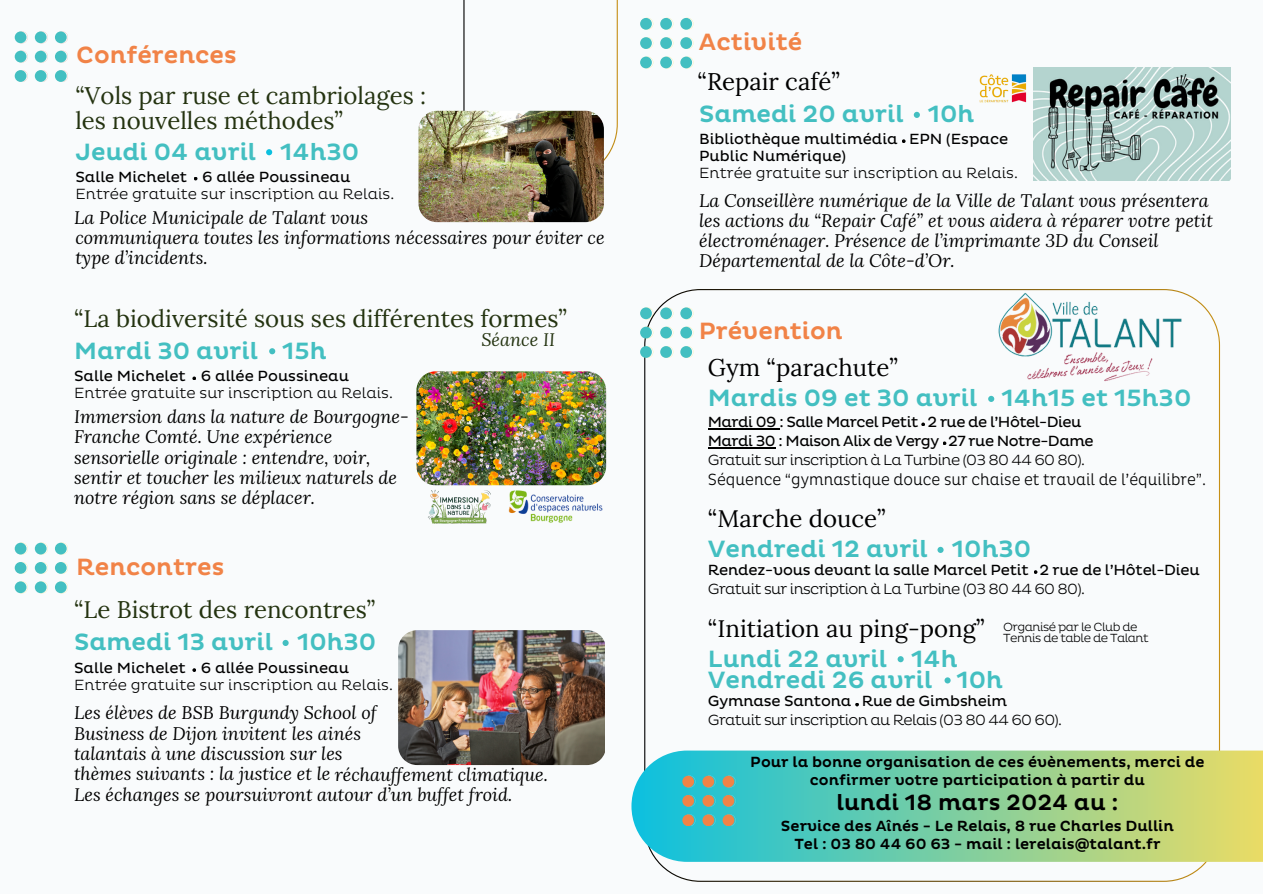
<style>
.page{position:relative;width:1263px;height:894px;background:#fff}
.page>*{position:absolute;margin:0;border:0;box-sizing:border-box;transform-origin:0 0}
.t1{font:500 24px "Pluto";color:#43bfc1}
.t2{font:24px/24.8px "Lora";color:#243310}
.t3{font:24px "Lora";color:#000}
.t4{font:500 24px "Pluto";color:#f18347}
.t5{font:500 22.5px "Pluto";color:#000}
.t6{font:italic 18px/20.2px "Lora";color:#000}
.t7{font:italic 18px "Lora";color:#243310}
.t8{font:300 16.5px "Pluto Cond";color:#000}
.t9{font:300 15px/16.8px "Pluto";color:#000}
.t10{font:15px/16.8px "Pluto";letter-spacing:-.015em;color:#000}
.t11{font:500 15px/18px "Pluto";color:#000;text-align:center}
.t12{font:15px/19.2px "Pluto";letter-spacing:-.035em;color:#000}
.t13{font:300 15px/19.2px "Pluto";letter-spacing:-.045em;color:#000}
.t14{font:300 12px/10.9px "Pluto";letter-spacing:-.045em;color:#000}
.s1{font-weight:400}
.s2{font-weight:300}
</style>
<div class="page">
<div style="left:0;top:0;width:1263px;height:893px;background:#f9fbfc"></div>
<svg style="left:463px;top:0;width:154px;height:161px"></svg>
<svg style="left:644px;top:289px;width:576px;height:592px"></svg>
<svg style="left:640px;top:18px;width:53px;height:50px"></svg>
<svg style="left:631px;top:750px;width:632px;height:111px;background:#83cfa1"></svg>
<svg style="left:680px;top:775px;width:55px;height:50px;background:#6dada1"></svg>
<svg style="left:1012px;top:435px;width:30px;height:30px"></svg>
<svg style="left:14px;top:31px;width:54px;height:51px"></svg>
<svg style="left:266px;top:149px;width:6px;height:6px"></svg>
<img style="left:418px;top:111px;width:186px;height:111px;border-radius:19px">
<svg style="left:192px;top:376px;width:4px;height:4px"></svg>
<svg style="left:269px;top:348px;width:6px;height:6px"></svg>
<svg style="left:283px;top:639px;width:6px;height:6px"></svg>
<img style="left:398px;top:630px;width:206px;height:134px">
<svg style="left:14px;top:542px;width:54px;height:51px"></svg>
<img style="left:1034px;top:67px;width:196px;height:113px">
<svg style="left:902px;top:139px;width:4px;height:4px"></svg>
<svg style="left:914px;top:112px;width:6px;height:6px"></svg>
<img style="left:979px;top:74px;width:48px;height:29px">
<svg style="left:640px;top:307px;width:53px;height:51px"></svg>
<hr style="left:708px;top:428px;width:71px;height:1px;background:#000">
<hr style="left:708px;top:447px;width:67px;height:1px;background:#000">
<svg style="left:921px;top:422px;width:4px;height:4px"></svg>
<svg style="left:988px;top:396px;width:6px;height:6px"></svg>
<img style="left:997px;top:289px;width:189px;height:94px">
<svg style="left:943px;top:441px;width:3px;height:4px"></svg>
<div style="left:937px;top:546px;width:7px;height:7px;background:#43bfc1;border-radius:50%"></div>
<svg style="left:898px;top:656px;width:6px;height:6px"></svg>
<div style="left:944px;top:677px;width:7px;height:6px;background:#43bfc1;border-radius:50%"></div>
<svg style="left:855px;top:702px;width:4px;height:4px"></svg>
<img style="left:508px;top:490px;width:95px;height:33px">
<img style="left:428px;top:485px;width:69px;height:39px">
<img style="left:416px;top:371px;width:190px;height:114px;border-radius:19px">
<p class="t4" style="left:76px;top:41px;width:162px">Conférences</p>
<h2 class="t2" style="left:75px;top:83px;width:352px">“Vols par ruse et cambriolages : les nouvelles méthodes”</h2>
<h1 class="t1" style="left:75px;top:137px;width:285px">Jeudi 04 avril 14h30</h1>
<p class="t9" style="left:75px;top:169px;width:320px"><span class="s1">Salle Michelet 6 allée Poussineau<br></span>Entrée gratuite sur inscription au Relais.</p>
<h3 class="t6" style="left:74px;top:207px;width:296px">La Police Municipale de Talant vous</h3>
<h5 class="t6" style="left:75px;top:227px;width:531px">communiquera toutes les informations nécessaires pour éviter ce type d’incidents.</h5>
<h3 class="t2" style="left:74px;top:305px;width:494px">“La biodiversité sous ses différentes formes”</h3>
<h1 class="t1" style="left:74px;top:336px;width:254px">Mardi 30 avril 15h</h1>
<p class="t9" style="left:74px;top:368px;width:320px"><span class="s1">Salle Michelet 6 allée Poussineau<br></span>Entrée gratuite sur inscription au Relais.</p>
<h1 class="t6" style="left:74px;top:406px;width:336px">Immersion dans la nature de Bourgogne-Franche Comté. Une expérience sensorielle originale : entendre, voir, sentir et toucher les milieux naturels de notre région sans se déplacer.</h1>
<p class="t4" style="left:76px;top:552px;width:149px">Rencontres</p>
<h5 class="t2" style="left:74px;top:597px;width:303px">“Le Bistrot des rencontres”</h5>
<h2 class="t1" style="left:74px;top:628px;width:304px">Samedi 13 avril 10h30</h2>
<p class="t9" style="left:74px;top:660px;width:320px"><span class="s1">Salle Michelet 6 allée Poussineau<br></span>Entrée gratuite sur inscription au Relais.</p>
<h5 class="t7" style="left:481px;top:327px;width:75px">Séance II</h5>
<h1 class="t6" style="left:74px;top:702px;width:475px">Les élèves de BSB Burgundy School of<br>Business de Dijon invitent les ainés<br>talantais à une discussion sur les<br>thèmes suivants : la justice et le réchauffement climatique.</h1>
<h5 class="t6" style="left:74px;top:784px;width:440px">Les échanges se poursuivront autour d’un buffet froid.</h5>
<h2 class="t4" style="left:699px;top:28px;width:105px">Activité</h2>
<p class="t3" style="left:697px;top:66px;width:144px">“Repair café”</p>
<p class="t1" style="left:699px;top:100px;width:277px">Samedi 20 avril 10h</p>
<p class="t10" style="left:699px;top:131px;width:320px">Bibliothèque multimédia EPN (Espace<br>Public Numérique)<br><span class="s2">Entrée gratuite sur inscription au Relais.</span></p>
<h5 class="t6" style="left:699px;top:190px;width:515px">La Conseillère numérique de la Ville de Talant vous présentera les actions du “Repair Café” et vous aidera à réparer votre petit électroménager. Présence de l’imprimante 3D du Conseil Départemental de la Côte-d’Or.</h5>
<h2 class="t4" style="left:699px;top:317px;width:145px">Prévention</h2>
<h2 class="t3" style="left:708px;top:352px;width:191px">Gym “parachute”</h2>
<h1 class="t1" style="left:708px;top:384px;width:485px">Mardis 09 et 30 avril 14h15 et 15h30</h1>
<p class="t12" style="left:708px;top:413px;width:387px">Mardi 09 : Salle Marcel Petit 2 rue de l’Hôtel-Dieu<br>Mardi 30 : Maison Alix de Vergy 27 rue Notre-Dame<br><span class="s2">Gratuit sur inscription à La Turbine (03 80 44 60 80).</span></p>
<p class="t8" style="left:708px;top:470px;width:500px">Séquence “gymnastique douce sur chaise et travail de l’équilibre”.</p>
<h5 class="t3" style="left:708px;top:503px;width:179px">“Marche douce”</h5>
<h3 class="t1" style="left:708px;top:535px;width:325px">Vendredi 12 avril 10h30</h3>
<h1 class="t10" style="left:708px;top:560px;width:493px;line-height:19.2px">Rendez-vous devant la salle Marcel Petit 2 rue de l’Hôtel-Dieu<br><span class="s2">Gratuit sur inscription à La Turbine (03 80 44 60 80).</span></h1>
<p class="t3" style="left:708px;top:612px;width:278px">“Initiation au ping-pong”</p>
<p class="t1" style="left:708px;top:665px;width:296px">Vendredi 26 avril 10h</p>
<h2 class="t13" style="left:708px;top:692px;width:356px"><span class="s1">Gymnase Santona Rue de Gimbsheim<br></span>Gratuit sur inscription au Relais (03 80 44 60 60).</h2>
<h1 class="t14" style="left:1003px;top:621px;width:147px">Organisé par le Club de<br>Tennis de table de Talant</h1>
<h3 class="t1" style="left:708px;top:644px;width:251px">Lundi 22 avril 14h</h3>
<h1 class="t11" style="left:750px;top:753px;width:456px">Pour la bonne organisation de ces évènements, merci de confirmer votre participation à partir du</h1>
<h1 class="t5" style="left:836px;top:788px;width:284px">lundi 18 mars 2024 au :</h1>
<h1 class="t11" style="left:781px;top:817px;width:394px">Service des Aînés - Le Relais, 8 rue Charles Dullin<br>Tel : 03 80 44 60 63 - mail : lerelais@talant.fr</h1>
</div>
